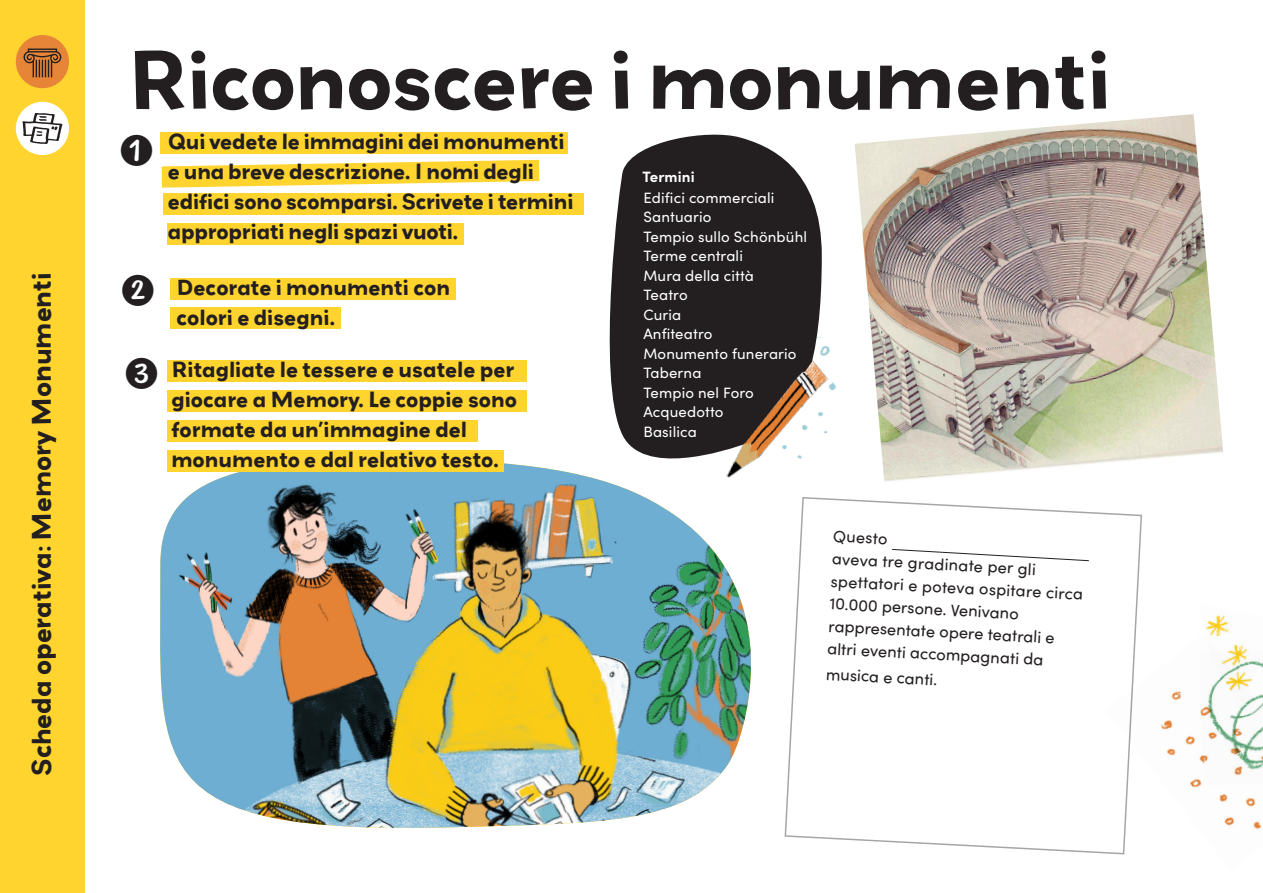
<style>
.page{position:relative;width:1263px;height:893px;background:#fff}
.page>*{position:absolute;margin:0;border:0;box-sizing:border-box;transform-origin:0 0}
._002_Lauftext{font:700 73.5px "Grenadine MVB";letter-spacing:-.01em;color:#231f20}
._003_fragestellung{font:39px "AR Numbers Round";color:#231f20}
._002_Lauftext-2{font:700 24px "Grenadine MVB";color:#231f20}
._003_fragestellung-2{font:700 19.5px/30px "Grenadine MVB";letter-spacing:-.01em;color:#231f20}
._006_Memory_schrift{font:16.5px/22.5px "Sofia Pro";color:#231f20}
._006_Memory_schrift-2{font:15px "Sofia Pro";letter-spacing:.01em;color:#fff}
._006_Memory_schrift-3{font:700 15px "Sofia Pro";letter-spacing:.01em;color:#fff}
</style>
<div class="page">
<div style="left:0;top:0;width:85px;height:893px;background:#ffd42f"></div>
<div style="left:16px;top:102px;width:53px;height:53px;background:#fff;border-radius:50%"></div>
<svg style="left:22px;top:113px;width:40px;height:31px"></svg>
<div style="left:16px;top:35px;width:53px;height:53px;background:#e68538;border-radius:50%"></div>
<svg style="left:24px;top:49px;width:37px;height:28px"></svg>
<img style="left:160px;top:459px;width:591px;height:369px">
<svg style="left:595px;top:134px;width:227px;height:342px;fill:#231f20"></svg>
<img style="left:855px;top:114px;width:368px;height:368px">
<svg style="left:784px;top:497px;width:358px;height:357px"></svg>
<img style="left:702px;top:352px;width:134px;height:130px">
<img style="left:1106px;top:634px;width:156px;height:221px">
<img style="left:1199px;top:710px;width:64px;height:76px">
<img style="left:1199px;top:615px;width:64px;height:95px">
<div style="left:168px;top:450px;width:336px;height:21px;background:#ffd42f"></div>
<div style="left:168px;top:361px;width:359px;height:21px;background:#ffd42f"></div>
<div style="left:167px;top:390px;width:359px;height:22px;background:#ffd42f"></div>
<div style="left:167px;top:420px;width:310px;height:22px;background:#ffd42f"></div>
<div style="left:171px;top:278px;width:285px;height:21px;background:#ffd42f"></div>
<div style="left:171px;top:307px;width:170px;height:21px;background:#ffd42f"></div>
<div style="left:164px;top:193px;width:420px;height:21px;background:#ffd42f"></div>
<div style="left:167px;top:224px;width:296px;height:21px;background:#ffd42f"></div>
<svg style="left:162px;top:160px;width:377px;height:28px"></svg>
<div style="left:161px;top:133px;width:407px;height:21px;background:#ffd42f"></div>
<svg style="left:892px;top:549px;width:197px;height:12px"></svg>
<p class="_002_Lauftext-2" style="left:24px;top:776px;width:505px;rotate:-90deg">Scheda operativa: Memory Monumenti</p>
<p class="_002_Lauftext" style="left:127px;top:26px;width:985px">Riconoscere i monumenti</p>
<p class="_003_fragestellung" style="left:119px;top:130px;width:36px">1</p>
<p class="_003_fragestellung-2" style="left:168px;top:126px;width:398px">Qui vedete le immagini dei monumenti</p>
<p class="_003_fragestellung-2" style="left:168px;top:156px;width:368px">e una breve descrizione. I nomi degli</p>
<p class="_003_fragestellung-2" style="left:168px;top:186px;width:407px">edifici sono scomparsi. Scrivete i termini appropriati negli spazi vuoti.</p>
<p class="_003_fragestellung" style="left:121px;top:269px;width:36px">2</p>
<p class="_003_fragestellung" style="left:125px;top:352px;width:36px">3</p>
<p class="_003_fragestellung-2" style="left:176px;top:272px;width:275px">Decorate i monumenti con</p>
<p class="_003_fragestellung-2" style="left:176px;top:302px;width:160px">colori e disegni.</p>
<p class="_003_fragestellung-2" style="left:171px;top:354px;width:345px">Ritagliate le tessere e usatele per</p>
<p class="_003_fragestellung-2" style="left:171px;top:384px;width:347px">giocare a Memory. Le coppie sono</p>
<p class="_003_fragestellung-2" style="left:171px;top:414px;width:297px">formate da un’immagine del</p>
<p class="_003_fragestellung-2" style="left:171px;top:444px;width:329px">monumento e dal relativo testo.</p>
<p class="_006_Memory_schrift-3" style="left:642px;top:165px;width:54px">Termini</p>
<p class="_006_Memory_schrift-2" style="left:643px;top:187px;width:132px">Edifici commerciali</p>
<p class="_006_Memory_schrift-2" style="left:643px;top:206px;width:69px">Santuario</p>
<p class="_006_Memory_schrift-2" style="left:643px;top:226px;width:165px">Tempio sullo Schönbühl</p>
<p class="_006_Memory_schrift-2" style="left:643px;top:245px;width:101px">Terme centrali</p>
<p class="_006_Memory_schrift-2" style="left:643px;top:265px;width:112px">Mura della città</p>
<p class="_006_Memory_schrift-2" style="left:643px;top:284px;width:46px">Teatro</p>
<p class="_006_Memory_schrift-2" style="left:643px;top:304px;width:39px">Curia</p>
<p class="_006_Memory_schrift-2" style="left:643px;top:323px;width:70px">Anfiteatro</p>
<p class="_006_Memory_schrift-2" style="left:643px;top:343px;width:155px">Monumento funerario</p>
<p class="_006_Memory_schrift-2" style="left:643px;top:362px;width:59px">Taberna</p>
<p class="_006_Memory_schrift-2" style="left:643px;top:382px;width:112px">Tempio nel Foro</p>
<p class="_006_Memory_schrift-2" style="left:643px;top:401px;width:82px">Acquedotto</p>
<p class="_006_Memory_schrift-2" style="left:643px;top:421px;width:55px">Basilica</p>
<p class="_006_Memory_schrift" style="left:834px;top:524px;width:56px;rotate:3deg">Questo</p>
<p class="_006_Memory_schrift" style="left:833px;top:546px;width:206px;rotate:3deg">aveva tre gradinate per gli</p>
<p class="_006_Memory_schrift" style="left:831px;top:569px;width:254px;rotate:3deg">spettatori e poteva ospitare circa<br>10.000 persone. Venivano</p>
<p class="_006_Memory_schrift" style="left:829px;top:614px;width:228px;rotate:3deg">rappresentate opere teatrali e</p>
<p class="_006_Memory_schrift" style="left:828px;top:636px;width:218px;rotate:3deg">altri eventi accompagnati da</p>
<p class="_006_Memory_schrift" style="left:827px;top:662px;width:113px;rotate:3deg">musica e canti.</p>
</div>
